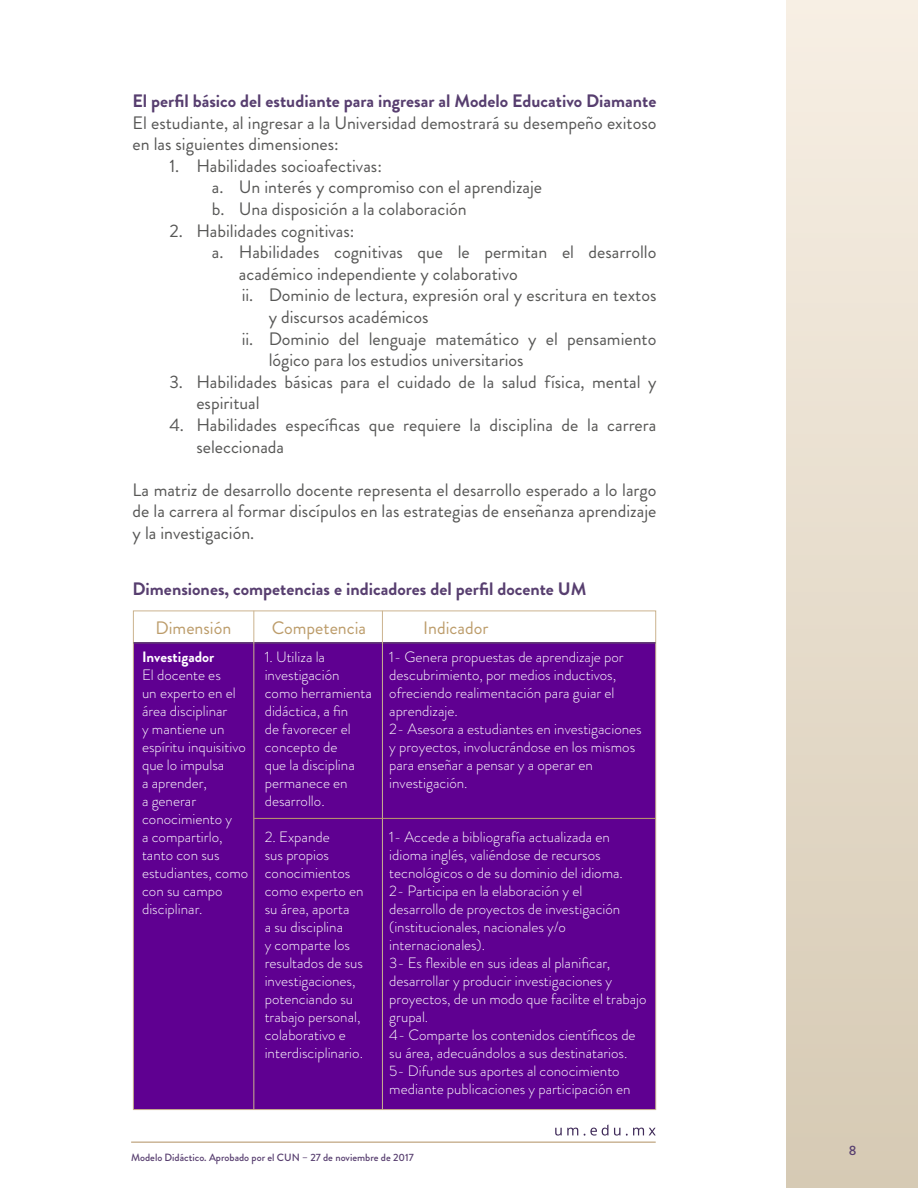
<style>
.page{position:relative;width:918px;height:1188px;background:#fff}
.page>*{position:absolute;margin:0;border:0;box-sizing:border-box;transform-origin:0 0}
.t1{font:18px/21.6px "Brandon Grotesque";color:#575756}
.t2{font:700 18px "Brandon Grotesque";color:#573e6f}
.t3{font:18px "Brandon Grotesque";color:#bc9c6a}
.t4{font:300 15px/18px "Brandon Grotesque";color:#fff}
.t5{font:700 15px "Brandon Grotesque";color:#fff}
.t6{font:500 13.5px "Brandon Grotesque";color:#573e6f}
.t7{font:500 10.5px "Brandon Grotesque";color:#573e6f}
</style>
<div class="page">
<svg style="left:555px;top:1128px;width:23px;height:8px"></svg>
<svg style="left:584px;top:1125px;width:24px;height:11px"></svg>
<svg style="left:614px;top:1128px;width:6px;height:8px"></svg>
<svg style="left:626px;top:1128px;width:30px;height:8px"></svg>
<hr style="left:131px;top:1142px;width:525px;height:1px;background:#b08f61">
<div style="left:787px;top:0;width:131px;height:1188px;background:linear-gradient(to bottom,#f7efe4,#d6cab4)"></div>
<div style="left:133px;top:643px;width:523px;height:467px;background:#5f0091"></div>
<hr style="left:133px;top:643px;width:523px;height:1px;background:#646363">
<hr style="left:254px;top:611px;width:1px;height:499px;background:#cbb38f">
<hr style="left:382px;top:611px;width:1px;height:499px;background:#cbb38f">
<hr style="left:254px;top:818px;width:402px;height:1px;background:#bc9c6a">
<p class="t2" style="left:133px;top:88px;width:525px">El perfil básico del estudiante para ingresar al Modelo Educativo Diamante</p>
<p class="t1" style="left:133px;top:112px;width:525px">El estudiante, al ingresar a la Universidad demostrará su desempeño exitoso en las siguientes dimensiones:</p>
<p class="t1" style="left:212px;top:155px;width:332px;text-indent:-43px">1. Habilidades socioafectivas:<br>a. Un interés y compromiso con el aprendizaje b. Una disposición a la colaboración</p>
<p class="t1" style="left:169px;top:220px;width:187px">2. Habilidades cognitivas:</p>
<p class="t1" style="left:212px;top:241px;width:446px">a. Habilidades cognitivas que le permitan el desarrollo</p>
<p class="t1" style="left:239px;top:263px;width:280px">académico independiente y colaborativo</p>
<p class="t1" style="left:242px;top:285px;width:416px">ii. Dominio de lectura, expresión oral y escritura en textos</p>
<p class="t1" style="left:269px;top:306px;width:161px">y discursos académicos</p>
<p class="t1" style="left:242px;top:328px;width:416px">ii. Dominio del lenguaje matemático y el pensamiento</p>
<p class="t1" style="left:269px;top:349px;width:256px">lógico para los estudios universitarios</p>
<p class="t1" style="left:196px;top:371px;width:462px;text-indent:-27px">3. Habilidades básicas para el cuidado de la salud física, mental y espiritual</p>
<p class="t1" style="left:196px;top:414px;width:462px;text-indent:-27px">4. Habilidades específicas que requiere la disciplina de la carrera seleccionada</p>
<p class="t1" style="left:133px;top:479px;width:525px;text-align:justify">La matriz de desarrollo docente representa el desarrollo esperado a lo largo de la carrera al formar discípulos en las estrategias de enseñanza aprendizaje y la investigación.</p>
<p class="t2" style="left:133px;top:576px;width:455px">Dimensiones, competencias e indicadores del perfil docente UM</p>
<p class="t3" style="left:156px;top:616px;width:77px">Dimensión</p>
<p class="t3" style="left:272px;top:616px;width:96px">Competencia</p>
<p class="t3" style="left:423px;top:616px;width:67px">Indicador</p>
<p class="t5" style="left:142px;top:646px;width:74px">Investigador</p>
<p class="t4" style="left:142px;top:666px;width:108px">El docente es<br>un experto en el área disciplinar<br>y mantiene un espíritu inquisitivo que lo impulsa<br>a aprender,<br>a generar conocimiento y<br>a compartirlo, tanto con sus estudiantes, como con su campo disciplinar.</p>
<p class="t4" style="left:389px;top:648px;width:254px">1- Genera propuestas de aprendizaje por descubrimiento, por medios inductivos, ofreciendo realimentación para guiar el aprendizaje.<br>2- Asesora a estudiantes en investigaciones y proyectos, involucrándose en los mismos para enseñar a pensar y a operar en investigación.</p>
<p class="t4" style="left:389px;top:828px;width:259px">1- Accede a bibliografía actualizada en idioma inglés, valiéndose de recursos tecnológicos o de su dominio del idioma.<br>2- Participa en la elaboración y el<br>desarrollo de proyectos de investigación (institucionales, nacionales y/o internacionales).<br>3- Es flexible en sus ideas al planificar, desarrollar y producir investigaciones y proyectos, de un modo que facilite el trabajo grupal.<br>4- Comparte los contenidos científicos de su área, adecuándolos a sus destinatarios.<br>5- Difunde sus aportes al conocimiento mediante publicaciones y participación en</p>
<p class="t4" style="left:265px;top:648px;width:109px">1. Utiliza la investigación como herramienta didáctica, a fin<br>de favorecer el concepto de<br>que la disciplina permanece en desarrollo.</p>
<p class="t4" style="left:265px;top:828px;width:100px">2. Expande<br>sus propios conocimientos como experto en su área, aporta<br>a su disciplina<br>y comparte los resultados de sus investigaciones, potenciando su trabajo personal, colaborativo e interdisciplinario.</p>
<p class="t7" style="left:131px;top:1150px;width:284px">Modelo Didáctico. Aprobado por el CUN – 27 de noviembre de 2017</p>
<p class="t6" style="left:849px;top:1141px;width:9px">8</p>
</div>
